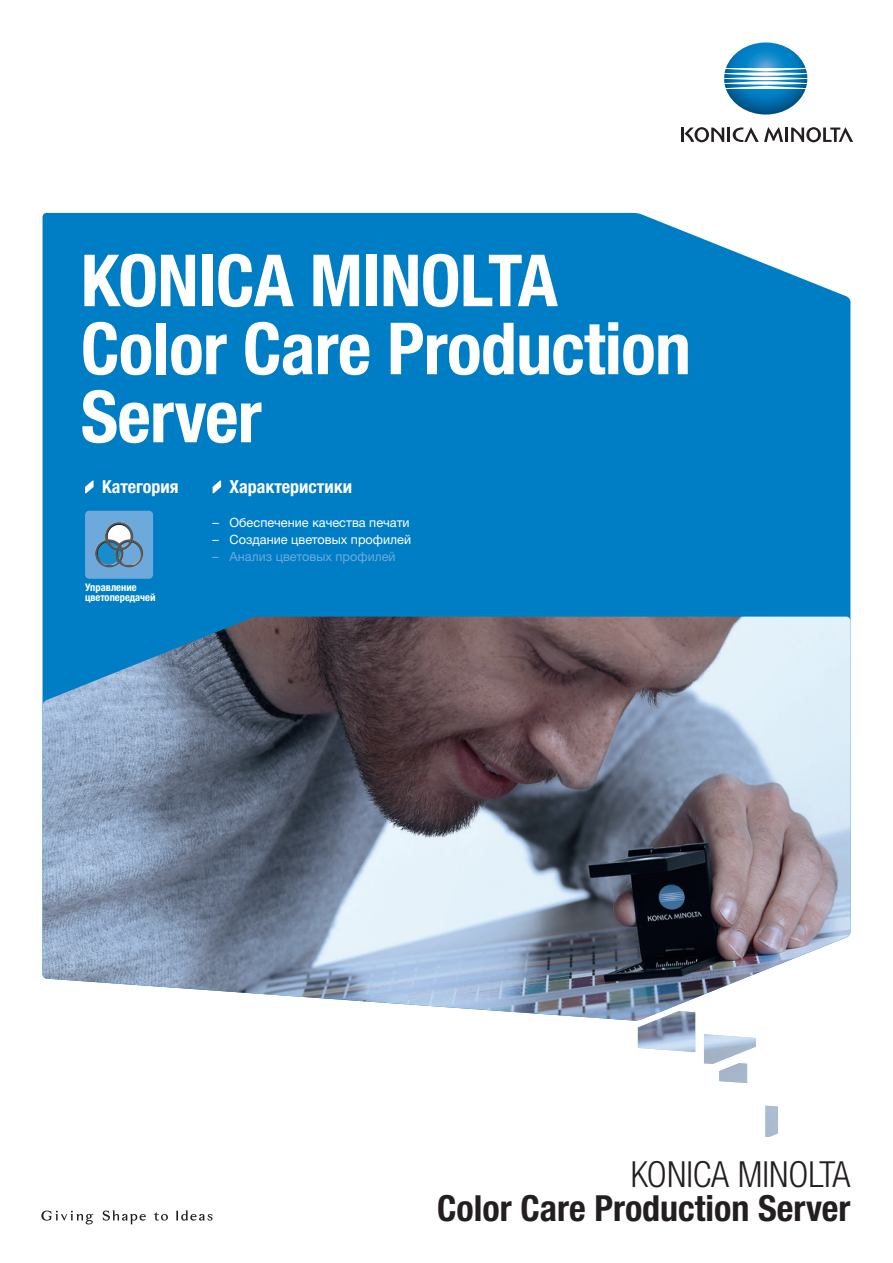
<style>
.page{position:relative;width:893px;height:1263px;background:#fff}
.page>*{position:absolute;margin:0;border:0;box-sizing:border-box;transform-origin:0 0}
.Bro_Title_HEAD_BoldC{font:700 condensed 72px/68.1px "Helvetica Neue LTW1 G";letter-spacing:-.01em;color:#fff}
.Bro_Title_ORIGINATOR{font:700 condensed 36px "Helvetica Neue LTW1 G";color:#231f20}
.Bro_Title_ORIGINATOR-2{font:300 condensed 36px "Helvetica Neue LTW1 G";color:#231f20}
.Bro_Inside_SUBHEAD_W{font:700 condensed 18px "Helvetica Neue LTW1 G";color:#fff}
.Bro_Inside_COPY_BULL{font:12.75px "Helvetica Neue LTW1 G";color:#fff}
.Bro_Inside_COPY_BULL-2{font:12.75px "Helvetica Neue LTW1 G";color:#6da9db}
.Bro_Inside_ICON_SUBL{font:700 condensed 10.5px/10.5px "Helvetica Neue LTW1 G";color:#fff}
</style>
<div class="page">
<div style="left:43px;top:213px;width:807px;height:404px;background:#007ec5"></div>
<img style="left:724px;top:42px;width:83px;height:73px">
<hr style="left:785px;top:128px;width:3px;height:14px;background:#231f20">
<svg style="left:791px;top:127px;width:62px;height:15px"></svg>
<svg style="left:681px;top:127px;width:102px;height:15px"></svg>
<svg style="left:103px;top:1210px;width:43px;height:14px"></svg>
<svg style="left:176px;top:1210px;width:37px;height:10px"></svg>
<svg style="left:41px;top:1210px;width:52px;height:14px"></svg>
<svg style="left:154px;top:1212px;width:14px;height:9px"></svg>
<img style="left:43px;top:617px;width:807px;height:404px">
<svg style="left:84px;top:478px;width:10px;height:17px"></svg>
<svg style="left:211px;top:478px;width:11px;height:17px"></svg>
<svg style="left:638px;top:1011px;width:140px;height:53px"></svg>
<img style="left:719px;top:1063px;width:59px;height:74px">
<div style="left:85px;top:511px;width:68px;height:68px;background:#6da9db;border-radius:4px"></div>
<svg style="left:112px;top:522px;width:14px;height:2px"></svg>
<svg style="left:95px;top:524px;width:49px;height:44px"></svg>
<p class="Bro_Title_HEAD_BoldC" style="left:81px;top:247px;width:612px">KONICA MINOLTA<br>Color Care Production<br>Server</p>
<p class="Bro_Inside_SUBHEAD_W" style="left:102px;top:476px;width:78px">Категория</p>
<p class="Bro_Inside_SUBHEAD_W" style="left:230px;top:476px;width:124px">Характеристики</p>
<p class="Bro_Inside_COPY_BULL" style="left:213px;top:515px;width:199px">– Обеспечение качества печати</p>
<p class="Bro_Inside_COPY_BULL" style="left:213px;top:532px;width:200px">– Создание цветовых профилей</p>
<p class="Bro_Inside_COPY_BULL-2" style="left:213px;top:549px;width:185px">– Анализ цветовых профилей</p>
<p class="Bro_Inside_ICON_SUBL" style="left:85px;top:582px;width:72px">Управление цветопередачей</p>
<p class="Bro_Title_ORIGINATOR-2" style="left:631px;top:1153px;width:221px">KONICA MINOLTA</p>
<p class="Bro_Title_ORIGINATOR" style="left:437px;top:1186px;width:415px">Color Care Production Server</p>
</div>
